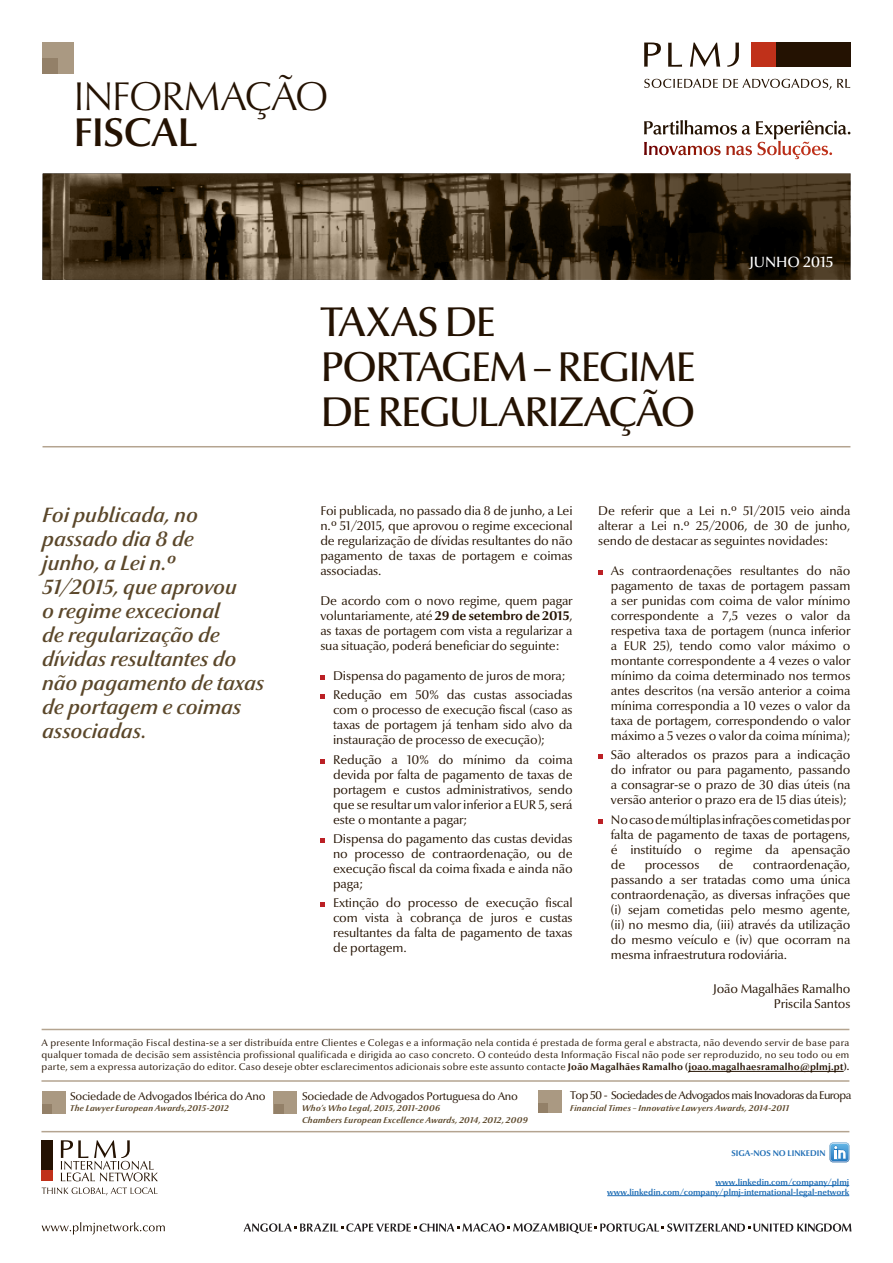
<style>
.page{position:relative;width:893px;height:1263px;background:#fff}
.page>*{position:absolute;margin:0;border:0;box-sizing:border-box;transform-origin:0 0}
.t1{font:500 42px/45px "Optima Nova LT";letter-spacing:-.045em;color:#241202}
.t2{font:300 40.5px "Optima Nova LT";letter-spacing:-.04em;color:#241202}
.t3{font:600 40.5px "Optima Nova LT";letter-spacing:-.015em;color:#241202}
.t4{font:italic 600 21px/24px "Optima Nova LT";color:#5b472a}
.t5{font:500 15px "Optima Nova LT";letter-spacing:-.005em;color:#fff}
.Corpo{font:12.75px/15px "Optima Nova LT";letter-spacing:-.01em;color:#241202;text-align:justify}
.t6{font:11.4px "Optima Nova LT";letter-spacing:-.02em;color:#241202}
.t7{font:11.4px "Optima Nova LT";letter-spacing:-.05em;color:#241202}
.t8{font:9.75px/12px "Optima Nova LT";letter-spacing:.02em;color:#241202;text-align:justify}
.t9{font:italic 700 8.55px "Optima Nova LT";letter-spacing:.025em;color:#5b472a}
.t10{font:700 8.4px "Optima Nova LT";color:#206eb5}
.s1{font-weight:700}
</style>
<div class="page">
<svg style="left:43px;top:174px;width:807px;height:106px;background:#423523"></svg>
<hr style="left:43px;top:446px;width:807px;height:1px;background:#b4a490">
<div style="left:42px;top:43px;width:32px;height:31px;background:#aa9982"></div>
<div style="left:42px;top:58px;width:16px;height:16px;background:#938068"></div>
<div style="left:775px;top:43px;width:75px;height:24px;background:#241202"></div>
<div style="left:751px;top:43px;width:24px;height:24px;background:#c0311a"></div>
<svg style="left:644px;top:43px;width:95px;height:24px"></svg>
<svg style="left:644px;top:79px;width:187px;height:11px"></svg>
<svg style="left:837px;top:79px;width:13px;height:9px"></svg>
<svg style="left:644px;top:120px;width:206px;height:35px"></svg>
<svg style="left:320px;top:675px;width:5px;height:5px"></svg>
<svg style="left:320px;top:694px;width:5px;height:5px"></svg>
<svg style="left:320px;top:759px;width:5px;height:5px"></svg>
<svg style="left:320px;top:838px;width:5px;height:5px"></svg>
<svg style="left:320px;top:902px;width:5px;height:5px"></svg>
<svg style="left:598px;top:570px;width:5px;height:5px"></svg>
<svg style="left:598px;top:754px;width:5px;height:5px"></svg>
<svg style="left:598px;top:819px;width:5px;height:5px"></svg>
<svg style="left:42px;top:1222px;width:123px;height:12px"></svg>
<div style="left:41px;top:1169px;width:12px;height:12px;background:#c0311a"></div>
<div style="left:41px;top:1140px;width:12px;height:29px;background:#241202"></div>
<svg style="left:61px;top:1140px;width:97px;height:41px"></svg>
<svg style="left:42px;top:1187px;width:116px;height:8px"></svg>
<hr style="left:688px;top:1071px;width:156px;height:1px;background:#241202">
<hr style="left:607px;top:1195px;width:242px;height:1px;background:#206eb5">
<hr style="left:716px;top:1185px;width:133px;height:1px;background:#206eb5">
<svg style="left:830px;top:1143px;width:19px;height:19px"></svg>
<hr style="left:42px;top:1029px;width:807px;height:1px;background:#b4a490">
<hr style="left:41px;top:1080px;width:808px;height:2px;background:#b4a490">
<hr style="left:41px;top:1131px;width:808px;height:1px;background:#b4a490">
<div style="left:274px;top:1091px;width:23px;height:22px;background:#aa9982"></div>
<div style="left:274px;top:1104px;width:9px;height:9px;background:#938068"></div>
<div style="left:43px;top:1091px;width:23px;height:22px;background:#aa9982"></div>
<div style="left:43px;top:1104px;width:9px;height:9px;background:#938068"></div>
<div style="left:538px;top:1090px;width:23px;height:23px;background:#aa9982"></div>
<div style="left:538px;top:1103px;width:10px;height:10px;background:#938068"></div>
<svg style="left:244px;top:1223px;width:607px;height:10px"></svg>
<p class="t2" style="left:74px;top:73px;width:257px">INFORMAÇÃO</p>
<p class="t3" style="left:74px;top:108px;width:125px">FISCAL</p>
<p class="t1" style="left:320px;top:300px;width:377px">TAXAS DE<br>PORTAGEM – REGIME<br>DE REGULARIZAÇÃO</p>
<p class="t5" style="left:749px;top:254px;width:85px">JUNHO 2015</p>
<p class="t4" style="left:43px;top:503px;width:224px">Foi publicada, no passado dia 8 de<br>junho, a Lei n.º<br>51/2015, que aprovou<br>o regime excecional<br>de regularização de dívidas resultantes do não pagamento de taxas de portagem e coimas associadas.</p>
<p class="Corpo" style="left:320px;top:503px;width:254px">Foi publicada, no passado dia 8 de junho, a Lei n.º 51/2015, que aprovou o regime excecional de regularização de dívidas resultantes do não pagamento de taxas de portagem e coimas associadas.</p>
<p class="Corpo" style="left:320px;top:593px;width:254px">De acordo com o novo regime, quem pagar voluntariamente, até <span class="s1">29 de setembro de 2015</span>, as taxas de portagem com vista a regularizar a sua situação, poderá beneficiar do seguinte:</p>
<p class="Corpo" style="left:333px;top:668px;width:234px">Dispensa do pagamento de juros de mora;</p>
<p class="Corpo" style="left:333px;top:688px;width:241px">Redução em 50% das custas associadas com o processo de execução fiscal (caso as taxas de portagem já tenham sido alvo da instauração de processo de execução);</p>
<p class="Corpo" style="left:333px;top:752px;width:241px">Redução a 10% do mínimo da coima devida por falta de pagamento de taxas de portagem e custos administrativos, sendo que se resultar um valor inferior a EUR 5, será este o montante a pagar;</p>
<p class="Corpo" style="left:333px;top:831px;width:241px">Dispensa do pagamento das custas devidas no processo de contraordenação, ou de execução fiscal da coima fixada e ainda não paga;</p>
<p class="Corpo" style="left:333px;top:895px;width:241px">Extinção do processo de execução fiscal com vista à cobrança de juros e custas resultantes da falta de pagamento de taxas de portagem.</p>
<p class="Corpo" style="left:598px;top:503px;width:254px">De referir que a Lei n.º 51/2015 veio ainda alterar a Lei n.º 25/2006, de 30 de junho, sendo de destacar as seguintes novidades:</p>
<p class="Corpo" style="left:611px;top:563px;width:241px">As contraordenações resultantes do não pagamento de taxas de portagem passam a ser punidas com coima de valor mínimo correspondente a 7,5 vezes o valor da respetiva taxa de portagem (nunca inferior a EUR 25), tendo como valor máximo o montante correspondente a 4 vezes o valor mínimo da coima determinado nos termos antes descritos (na versão anterior a coima mínima correspondia a 10 vezes o valor da taxa de portagem, correspondendo o valor máximo a 5 vezes o valor da coima mínima);</p>
<p class="Corpo" style="left:611px;top:748px;width:241px">São alterados os prazos para a indicação do infrator ou para pagamento, passando a consagrar-se o prazo de 30 dias úteis (na versão anterior o prazo era de 15 dias úteis);</p>
<p class="Corpo" style="left:611px;top:812px;width:241px">No caso de múltiplas infrações cometidas por falta de pagamento de taxas de portagens, é instituído o regime da apensação de</p>
<p class="Corpo" style="left:611px;top:857px;width:241px;text-indent:142px">contraordenação, passando a ser tratadas como uma única contraordenação, as diversas infrações que (i) sejam cometidas pelo mesmo agente, (ii) no mesmo dia, (iii) através da utilização do mesmo veículo e (iv) que ocorram na mesma infraestrutura rodoviária.</p>
<p class="Corpo" style="left:713px;top:981px;width:139px">João Magalhães Ramalho</p>
<p class="Corpo" style="left:774px;top:996px;width:78px">Priscila Santos</p>
<p class="Corpo" style="left:645px;top:857px;width:56px">processos</p>
<p class="Corpo" style="left:719px;top:857px;width:16px">de</p>
<p class="t8" style="left:42px;top:1037px;width:809px">A presente Informação Fiscal destina-se a ser distribuída entre Clientes e Colegas e a informação nela contida é prestada de forma geral e abstracta, não devendo servir de base para qualquer tomada de decisão sem assistência profissional qualificada e dirigida ao caso concreto. O conteúdo desta Informação Fiscal não pode ser reproduzido, no seu todo ou em parte, sem a expressa autorização do editor. Caso deseje obter esclarecimentos adicionais sobre este assunto contacte <span class="s1">João Magalhães Ramalho (joao.magalhaesramalho@plmj.pt).</span></p>
<p class="t6" style="left:70px;top:1089px;width:197px">Sociedade de Advogados Ibérica do Ano</p>
<p class="t9" style="left:70px;top:1103px;width:160px">The Lawyer European Awards,2015-2012</p>
<p class="t6" style="left:302px;top:1089px;width:217px">Sociedade de Advogados Portuguesa do Ano</p>
<p class="t9" style="left:302px;top:1103px;width:140px">Who’s Who Legal, 2015, 2011-2006</p>
<p class="t9" style="left:302px;top:1115px;width:227px">Chambers European Excellence Awards, 2014, 2012, 2009</p>
<p class="t7" style="left:570px;top:1089px;width:283px">Top 50 - Sociedades de Advogados mais Inovadoras da Europa</p>
<p class="t9" style="left:570px;top:1103px;width:220px">Financial Times – Innovative Lawyers Awards, 2014-2011</p>
<p class="t10" style="left:731px;top:1148px;width:96px">SIGA-NOS NO LINKEDIN</p>
<p class="t10" style="left:716px;top:1177px;width:135px">www.linkedin.com/company/plmj</p>
<p class="t10" style="left:607px;top:1187px;width:243px">www.linkedin.com/company/plmj-international-legal-network</p>
</div>
